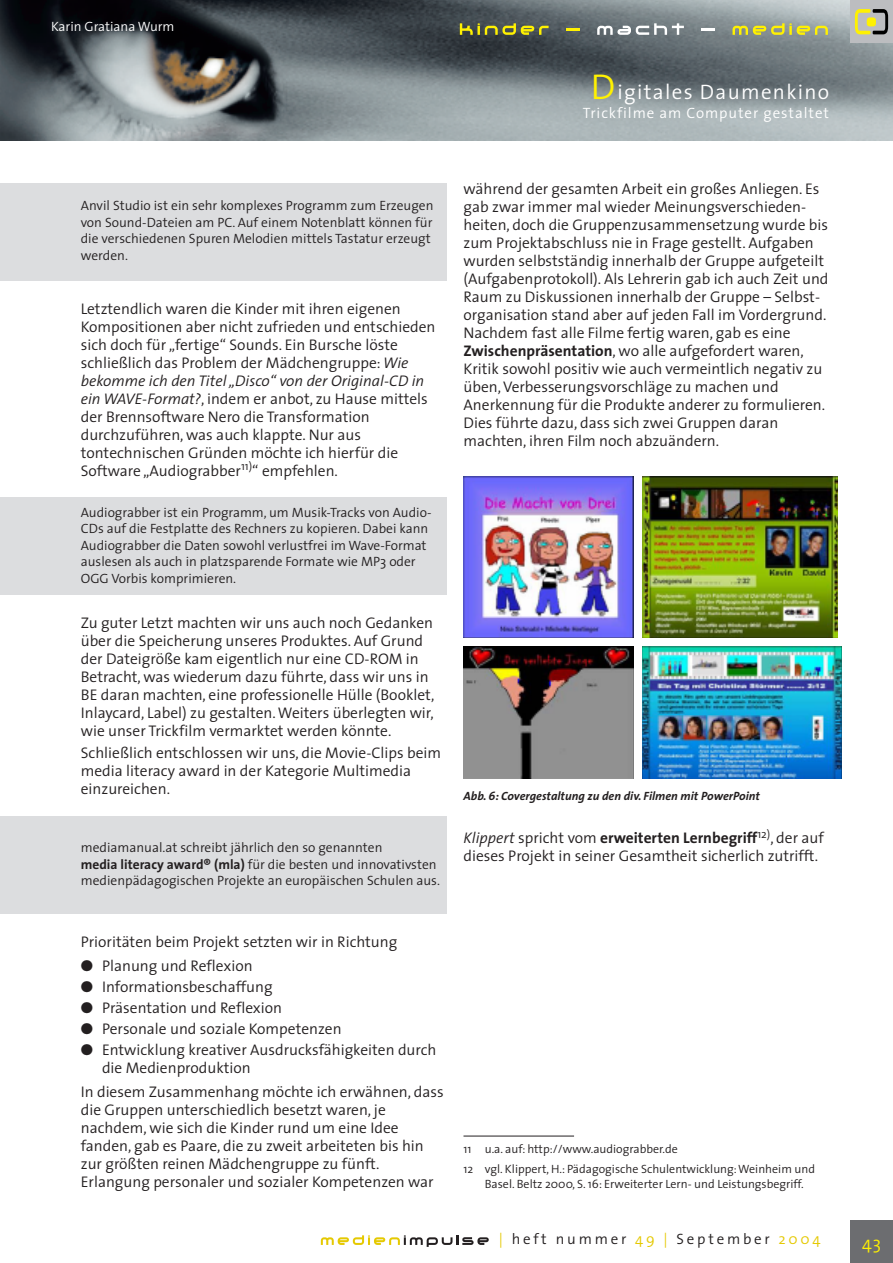
<style>
.page{position:relative;width:893px;height:1263px;background:#fff}
.page>*{position:absolute;margin:0;border:0;box-sizing:border-box;transform-origin:0 0}
.t1{font:300 21px "The Sans";letter-spacing:.06em;color:#fff}
.t2{font:300 18px "The Sans";color:#fff101}
.t3{font:300 15.45px/18px "The Sans";color:#231f20}
.t4{font:300 15px "The Sans";letter-spacing:.06em;color:#fff}
.t5{font:300 15px "The Sans";letter-spacing:.185em;color:#231f20}
.t6{font:300 13.5px/16.5px "The Sans";color:#231f20}
.t7{font:300 13.5px "The Sans";color:#fff}
.t8{font:300 12px/19.2px "The Sans";color:#231f20}
.t9{font:italic 700 12px "The Sans";color:#231f20}
.s1{font-size:36px;color:#fff101}
.s2{font-style:italic}
.s3{font-weight:700}
.s4{color:#e5c902}
</style>
<div class="page">
<div style="left:850px;top:1220px;width:43px;height:43px;background:#6c6d70"></div>
<img style="left:0;top:0;width:893px;height:140px">
<div style="left:850px;top:0;width:43px;height:43px;background:#bcbdc0"></div>
<svg style="left:854px;top:9px;width:34px;height:25px"></svg>
<svg style="left:460px;top:23px;width:89px;height:12px"></svg>
<svg style="left:566px;top:28px;width:14px;height:2px"></svg>
<svg style="left:597px;top:23px;width:87px;height:12px"></svg>
<svg style="left:701px;top:28px;width:14px;height:2px"></svg>
<svg style="left:732px;top:23px;width:95px;height:12px"></svg>
<svg style="left:321px;top:1235px;width:168px;height:12px"></svg>
<div style="left:0;top:183px;width:446px;height:98px;background:#dcdddf"></div>
<div style="left:0;top:497px;width:446px;height:98px;background:#dcdddf"></div>
<div style="left:0;top:816px;width:446px;height:98px;background:#dcdddf"></div>
<hr style="left:463px;top:1136px;width:111px;height:1px;background:#231f20">
<img style="left:463px;top:476px;width:171px;height:162px">
<img style="left:463px;top:646px;width:171px;height:132px">
<img style="left:642px;top:476px;width:196px;height:162px">
<img style="left:642px;top:646px;width:200px;height:132px">
<p class="t7" style="left:51px;top:22px;width:125px">Karin Gratiana Wurm</p>
<h1 class="t1" style="left:591px;top:85px;width:240px"><span class="s1">D</span>igitales Daumenkino</h1>
<p class="t4" style="left:583px;top:107px;width:248px">Trickfilme am Computer gestaltet</p>
<p class="t6" style="left:81px;top:199px;width:354px">Anvil Studio ist ein sehr komplexes Programm zum Erzeugen von Sound-Dateien am PC. Auf einem Notenblatt können für die verschiedenen Spuren Melodien mittels Tastatur erzeugt werden.</p>
<p class="t3" style="left:81px;top:301px;width:356px">Letztendlich waren die Kinder mit ihren eigenen Kompositionen aber nicht zufrieden und entschieden sich doch für „fertige“ Sounds. Ein Bursche löste schließlich das Problem der Mädchengruppe: <span class="s2">Wie bekomme ich den Titel „Disco“ von der Original-CD in ein WAVE-Format?</span>, indem er anbot, zu Hause mittels der Brennsoftware Nero die Transformation durchzuführen, was auch klappte. Nur aus tontechnischen Gründen möchte ich hierfür die Software „Audiograbber<sup>11)</sup>“ empfehlen.</p>
<p class="t6" style="left:81px;top:506px;width:352px">Audiograbber ist ein Programm, um Musik-Tracks von Audio-CDs auf die Festplatte des Rechners zu kopieren. Dabei kann Audiograbber die Daten sowohl verlustfrei im Wave-Format auslesen als auch in platzsparende Formate wie MP3 oder OGG Vorbis komprimieren.</p>
<p class="t3" style="left:81px;top:616px;width:355px">Zu guter Letzt machten wir uns auch noch Gedanken über die Speicherung unseres Produktes. Auf Grund der Dateigröße kam eigentlich nur eine CD-ROM in Betracht, was wiederum dazu führte, dass wir uns in BE daran machten, eine professionelle Hülle (Booklet, Inlaycard, Label) zu gestalten. Weiters überlegten wir, wie unser Trickfilm vermarktet werden könnte.</p>
<p class="t3" style="left:81px;top:746px;width:362px">Schließlich entschlossen wir uns, die Movie-Clips beim media literacy award in der Kategorie Multimedia einzureichen.</p>
<p class="t6" style="left:81px;top:841px;width:361px">mediamanual.at schreibt jährlich den so genannten<br><span class="s3">media literacy award® (mla)</span> für die besten und innovativsten medienpädagogischen Projekte an europäischen Schulen aus.</p>
<p class="t3" style="left:81px;top:935px;width:318px">Prioritäten beim Projekt setzten wir in Richtung</p>
<p class="t3" style="left:81px;top:958px;width:173px">● Planung und Reflexion</p>
<p class="t3" style="left:81px;top:979px;width:193px">● Informationsbeschaffung</p>
<p class="t3" style="left:81px;top:1001px;width:203px">● Präsentation und Reflexion</p>
<p class="t3" style="left:81px;top:1022px;width:262px">● Personale und soziale Kompetenzen</p>
<p class="t3" style="left:102px;top:1043px;width:336px;text-indent:-21px">● Entwicklung kreativer Ausdrucksfähigkeiten durch die Medienproduktion</p>
<p class="t3" style="left:81px;top:1084px;width:364px">In diesem Zusammenhang möchte ich erwähnen, dass die Gruppen unterschiedlich besetzt waren, je nachdem, wie sich die Kinder rund um eine Idee fanden, gab es Paare, die zu zweit arbeiteten bis hin zur größten reinen Mädchengruppe zu fünft.<br>Erlangung personaler und sozialer Kompetenzen war</p>
<p class="t3" style="left:463px;top:182px;width:367px">während der gesamten Arbeit ein großes Anliegen. Es gab zwar immer mal wieder Meinungsverschieden&shy;heiten, doch die Gruppenzusammensetzung wurde bis zum Projektabschluss nie in Frage gestellt. Aufgaben wurden selbstständig innerhalb der Gruppe aufgeteilt (Aufgabenprotokoll). Als Lehrerin gab ich auch Zeit und Raum zu Diskussionen innerhalb der Gruppe – Selbst&shy;organisation stand aber auf jeden Fall im Vordergrund.<br>Nachdem fast alle Filme fertig waren, gab es eine <span class="s3">Zwischenpräsentation</span>, wo alle aufgefordert waren, Kritik sowohl positiv wie auch vermeintlich negativ zu üben, Verbesserungsvorschläge zu machen und Anerkennung für die Produkte anderer zu formulieren.<br>Dies führte dazu, dass sich zwei Gruppen daran machten, ihren Film noch abzuändern.</p>
<p class="t9" style="left:463px;top:791px;width:298px">Abb. 6: Covergestaltung zu den div. Filmen mit PowerPoint</p>
<p class="t3" style="left:463px;top:831px;width:362px"><span class="s2">Klippert</span> spricht vom <span class="s3">erweiterten Lernbegriff</span><sup>12)</sup>, der auf dieses Projekt in seiner Gesamtheit sicherlich zutrifft.</p>
<p class="t8" style="left:463px;top:1141px;width:353px">11 u.a. auf: http://www.audiograbber.de<br>12 vgl. Klippert, H.: Pädagogische Schulentwicklung:Weinheim und</p>
<p class="t8" style="left:485px;top:1175px;width:320px">Basel. Beltz 2000, S. 16: Erweiterter Lern- und Leistungsbegriff.</p>
<p class="t5" style="left:499px;top:1234px;width:323px"><span class="s4">|</span> heft nummer <span class="s4">49 |</span> September <span class="s4">2004</span></p>
<p class="t2" style="left:862px;top:1237px;width:21px">43</p>
</div>
